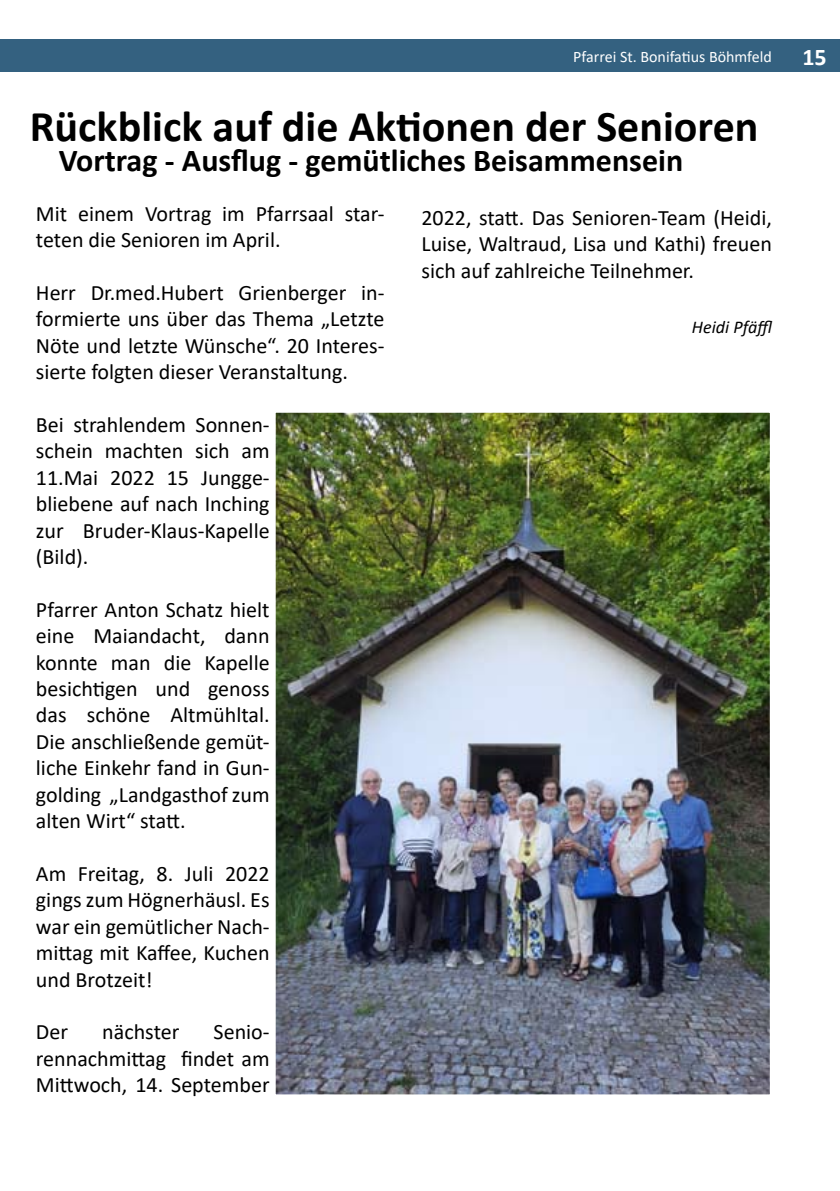
<style>
.page{position:relative;width:840px;height:1191px;background:#fff}
.page>*{position:absolute;margin:0;border:0;box-sizing:border-box;transform-origin:0 0}
.t1{font:700 44px "Calibri";color:#000}
.t2{font:700 32px "Calibri";color:#000}
.t3{font:700 24px "Calibri";color:#fff}
.t4{font:22px/26.4px "Calibri";color:#000;text-align:justify}
.t5{font:italic 18px "Calibri";color:#000}
.t6{font:16px "Calibri";color:#fff}
</style>
<div class="page">
<div style="left:0;top:40px;width:839px;height:32px;background:#346180"></div>
<img style="left:276px;top:414px;width:492px;height:679px">
<div style="left:269px;top:407px;width:506px;height:693px;border:6px solid #fff"></div>
<p class="t6" style="left:573px;top:45px;width:200px">Pfarrei St. Bonifatius Böhmfeld</p>
<p class="t3" style="left:802px;top:40px;width:24px">15</p>
<h1 class="t1" style="left:30px;top:95px;width:729px">Rückblick auf die Aktionen der Senioren</h1>
<h2 class="t2" style="left:59px;top:138px;width:625px">Vortrag - Ausflug - gemütliches Beisammensein</h2>
<p class="t4" style="left:421px;top:204px;width:352px">2022, statt. Das Senioren-Team (Heidi, Luise, Waltraud, Lisa und Kathi) freuen sich auf zahlreiche Teilnehmer.</p>
<p class="t4" style="left:36px;top:200px;width:350px">Mit einem Vortrag im Pfarrsaal star&shy;teten die Senioren im April.</p>
<p class="t4" style="left:36px;top:279px;width:350px">Herr Dr.med.Hubert Grienberger in&shy;formierte uns über das Thema „Letzte Nöte und letzte Wünsche“. 20 Interes&shy;sierte folgten dieser Veranstaltung.</p>
<p class="t4" style="left:36px;top:411px;width:235px">Bei strahlendem Sonnen&shy;schein machten sich am 11.Mai 2022 15 Jungge&shy;bliebene auf nach Inching zur Bruder-Klaus-Kapelle (Bild).</p>
<p class="t4" style="left:36px;top:596px;width:235px">Pfarrer Anton Schatz hielt eine Maiandacht, dann konnte man die Kapelle besichtigen und genoss das schöne Altmühltal.<br>Die anschließende gemüt&shy;liche Einkehr fand in Gun&shy;golding „Landgasthof zum alten Wirt“ statt.</p>
<p class="t4" style="left:36px;top:860px;width:235px">Am Freitag, 8. Juli 2022 gings zum Högnerhäusl. Es war ein gemütlicher Nach&shy;mittag mit Kaffee, Kuchen und Brotzeit!</p>
<p class="t4" style="left:36px;top:1018px;width:34px">Der</p>
<p class="t4" style="left:102px;top:1018px;width:79px">nächster</p>
<p class="t5" style="left:691px;top:314px;width:83px">Heidi Pfäffl</p>
<p class="t4" style="left:36px;top:1018px;width:235px;text-indent:177px">Senio&shy;rennachmittag findet am Mittwoch, 14. September</p>
</div>
